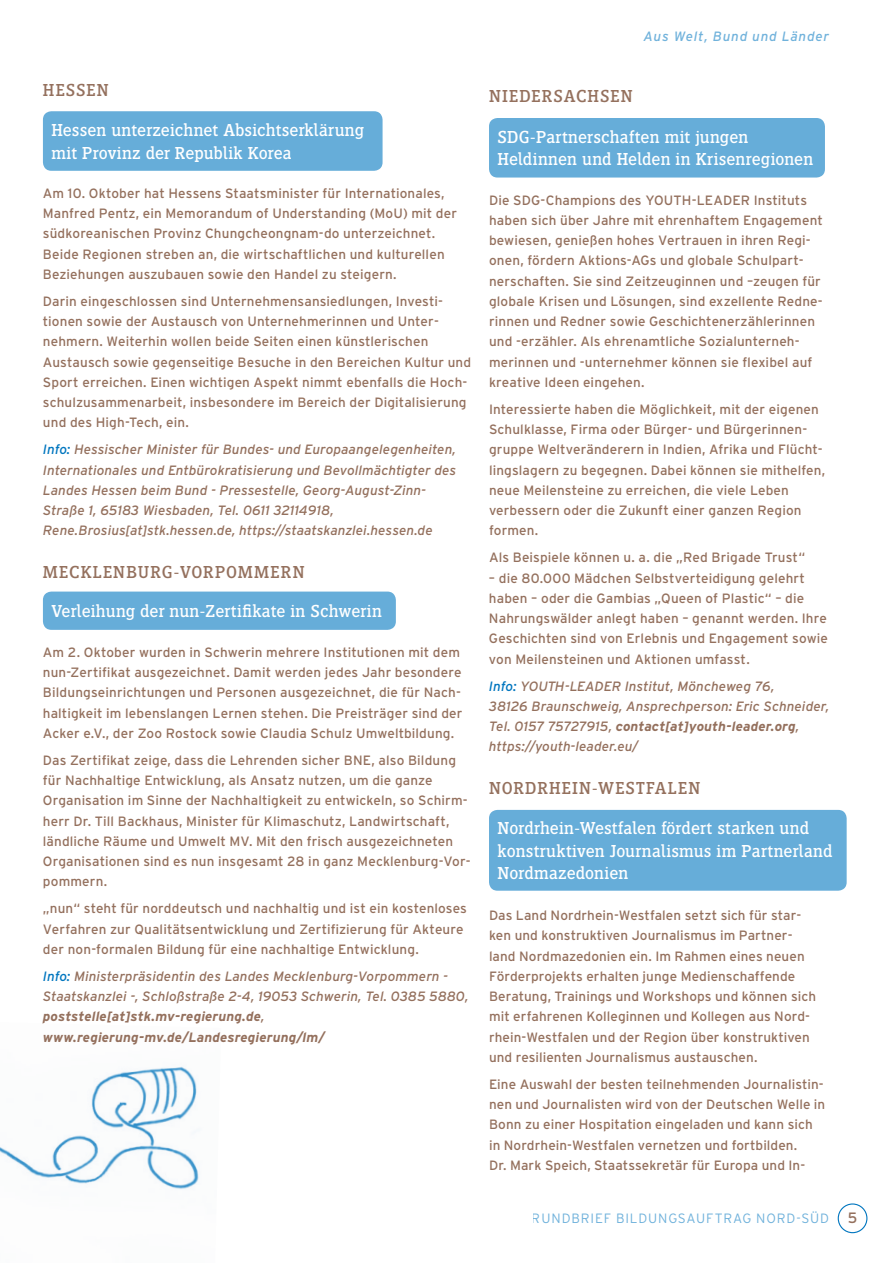
<style>
.page{position:relative;width:893px;height:1263px;background:#fff}
.page>*{position:absolute;margin:0;border:0;box-sizing:border-box;transform-origin:0 0}
.t1{font:18px/22.5px "Siseriff LT Std";letter-spacing:.01em;color:#fff}
.t2{font:18px "Siseriff LT Std";letter-spacing:.065em;color:#94705d}
.t3{font:13.5px/20.2px "Interstate";letter-spacing:.01em;color:#94705d}
.t4{font:italic 13.5px/20.2px "Interstate";letter-spacing:.005em;color:#94705d}
.t5{font:300 13.5px "Interstate";letter-spacing:.065em;color:#3391cc}
.t6{font:italic 13.5px "Interstate";letter-spacing:.06em;color:#3391cc}
.s1{color:#0076bf}
.s2{font-weight:700}
.s3{font-weight:400;font-size:15px;color:#94705d}
</style>
<div class="page">
<div style="left:838px;top:1203px;width:29px;height:30px;border:1px solid #0076bf;border-radius:50%"></div>
<img style="left:0;top:1066px;width:199px;height:124px">
<div style="left:43px;top:111px;width:340px;height:60px;background:#66add9;border-radius:9px"></div>
<div style="left:43px;top:592px;width:353px;height:38px;background:#66add9;border-radius:9px"></div>
<div style="left:489px;top:118px;width:336px;height:60px;background:#66add9;border-radius:9px"></div>
<div style="left:489px;top:810px;width:358px;height:81px;background:#66add9;border-radius:9px"></div>
<h1 class="t2" style="left:43px;top:80px;width:67px">Hessen</h1>
<h1 class="t1" style="left:51px;top:119px;width:314px">Hessen unterzeichnet Absichtserklärung mit Provinz der Republik Korea</h1>
<p class="t3" style="left:43px;top:183px;width:416px">Am 10. Oktober hat Hessens Staatsminister für I nternationales, Manfred Pentz, ein Memorandum of U nderstanding (MoU) mit der südkoreanischen Provinz Chungcheongnam-do unterzeichnet.<br>Beide Regionen streben an, die wirtschaftlichen und kulturellen Beziehungen auszubauen sowie den Handel zu steigern.</p>
<p class="t3" style="left:43px;top:291px;width:430px">Darin eingeschlossen sind U nternehmensansiedlungen, I nvesti&shy;tionen sowie der Austausch von U nternehmerinnen und U nter&shy;nehmern. Weiterhin wollen beide Seiten einen künstlerischen Austausch sowie gegenseitige Besuche in den Bereichen Kultur und Sport erreichen. Einen wichtigen Aspekt nimmt ebenfalls die Hoch&shy;schulzusammenarbeit, insbesondere im Bereich der Digitalisierung und des High-Tech, ein.</p>
<p class="t4" style="left:43px;top:439px;width:415px"><span class="s1">Info:</span> Hessischer Minister für Bundes- und Europaangelegenheiten, Internationales und Entbürokratisierung und Bevollmächtigter des Landes Hessen beim Bund - Pressestelle, Georg-August-Zinn-Straße 1, 65183 Wiesbaden, Tel. 0611 32114918, Rene.Brosius[at]stk.hessen.de, https://staatskanzlei.hessen.de</p>
<h1 class="t2" style="left:43px;top:562px;width:263px">Mecklenburg-Vorpommern</h1>
<h1 class="t1" style="left:51px;top:600px;width:332px">Verleihung der nun-Zertifikate in Schwerin</h1>
<p class="t3" style="left:43px;top:642px;width:421px">Am 2. Oktober wurden in Schwerin mehrere I nstitutionen mit dem nun-Zertifikat ausgezeichnet. Damit werden jedes Jahr besondere Bildungseinrichtungen und Personen ausgezeichnet, die für Nach&shy;haltigkeit im lebenslangen Lernen stehen. Die Preisträger sind der Acker e.V., der Zoo Rostock sowie Claudia Schulz U mweltbildung.</p>
<p class="t3" style="left:43px;top:750px;width:429px">Das Zertifikat zeige, dass die Lehrenden sicher BN E, also Bildung für Nachhaltige Entwicklung, als Ansatz nutzen, um die ganze Organisation im Sinne der Nachhaltigkeit zu entwickeln, so Schirm&shy;herr Dr. Till Backhaus, Minister für Klimaschutz, Landwirtschaft, ländliche Räume und U mwelt MV. Mit den frisch ausgezeichneten Organisationen sind es nun insgesamt 28 in ganz Mecklenburg-Vor&shy;pommern.</p>
<p class="t3" style="left:43px;top:898px;width:426px">„nun“ steht für norddeutsch und nachhaltig und ist ein kostenloses<br>Verfahren zur Qualitätsentwicklung und Zertifizierung für Akteure der non-formalen Bildung für eine nachhaltige Entwicklung.</p>
<p class="t4" style="left:43px;top:966px;width:427px"><span class="s1">Info:</span> Ministerpräsidentin des Landes Mecklenburg-Vorpommern - Staatskanzlei -, Schloßstraße 2-4, 19053 Schwerin, Tel. 0385 5880, <span class="s2">poststelle[at]stk.mv-regierung.de</span>, <span class="s2">www.regierung-mv.de/Landesregierung/lm/</span></p>
<p class="t6" style="left:644px;top:28px;width:187px">Aus Welt, Bund und Länder</p>
<h1 class="t2" style="left:489px;top:86px;width:145px">Niedersachsen</h1>
<h1 class="t1" style="left:497px;top:125px;width:317px">SDG -Partnerschaften mit jungen<br>Heldinnen und Helden in Krisenregionen</h1>
<p class="t3" style="left:489px;top:190px;width:34px">Die SDG</p>
<p class="t3" style="left:541px;top:190px;width:124px">-Champions des YOUT</p>
<p class="t3" style="left:489px;top:190px;width:335px;text-indent:193px">H-LEADER I nstituts haben sich über Jahre mit ehrenhaftem Engagement bewiesen, genießen hohes Vertrauen in ihren Regi&shy;onen, fördern Aktions-AGs und globale Schulpart&shy;nerschaften. Sie sind Zeitzeuginnen und –zeugen für globale Krisen und Lösungen, sind exzellente Redne&shy;rinnen und Redner sowie Geschichtenerzählerinnen und -erzähler. Als ehrenamtliche Sozialunterneh&shy;merinnen und -unternehmer können sie flexibel auf kreative Ideen eingehen.</p>
<p class="t3" style="left:489px;top:399px;width:338px">I nteressierte haben die Möglichkeit, mit der eigenen Schulklasse, Firma oder Bürger- und Bürgerinnen&shy;gruppe Weltveränderern in I ndien, Afrika und Flücht&shy;lingslagern zu begegnen. Dabei können sie mithelfen, neue Meilensteine zu erreichen, die viele Leben verbessern oder die Zukunft einer ganzen Region formen.</p>
<p class="t3" style="left:489px;top:547px;width:318px">Als Beispiele können u. a. die „Red Brigade Trust“</p>
<p class="t3" style="left:489px;top:568px;width:340px">– die 80.000 Mädchen Selbstverteidigung gelehrt haben – oder die Gambias „Queen of Plastic“ – die Nahrungswälder anlegt haben – genannt werden. I hre Geschichten sind von Erlebnis und Engagement sowie von Meilensteinen und Aktionen umfasst.</p>
<p class="t4" style="left:489px;top:676px;width:342px"><span class="s1">Info:</span> YOUTH-LEADER Institut, Möncheweg 76,<br>38126 Braunschweig, Ansprechperson: Eric Schneider, Tel. 0157 75727915, <span class="s2">contact[at]youth-leader.org</span>, https://youth-leader.eu/</p>
<h1 class="t2" style="left:489px;top:778px;width:213px">Nordrhein-Westfalen</h1>
<h1 class="t1" style="left:497px;top:817px;width:337px">Nordrhein-Westfalen fördert starken und konstruktiven Journalismus im Partnerland<br>Nordmazedonien</h1>
<p class="t3" style="left:489px;top:905px;width:329px">Das Land N ordrhein-Westfalen setzt sich für star&shy;ken und konstruktiven Journalismus im Partner&shy;land Nordmazedonien ein. I m Rahmen eines neuen Förderprojekts erhalten junge Medienschaffende Beratung, Trainings und Workshops und können sich mit erfahrenen Kolleginnen und Kollegen aus Nord&shy;rhein-Westfalen und der Region über konstruktiven und resilienten Journalismus austauschen.</p>
<p class="t3" style="left:489px;top:1074px;width:338px">Eine Auswahl der besten teilnehmenden Journalistin&shy;nen und Journalisten wird von der Deutschen Welle in Bonn zu einer Hospitation eingeladen und kann sich in Nordrhein-Westfalen vernetzen und fortbilden.<br>Dr. Mark Speich, Staatssekretär für Europa und I n-</p>
<p class="t5" style="left:532px;top:1211px;width:327px">RUNDBRIEF BILDUNGSAUFTRAG NORD-SÜD <span class="s3">5</span></p>
</div>
